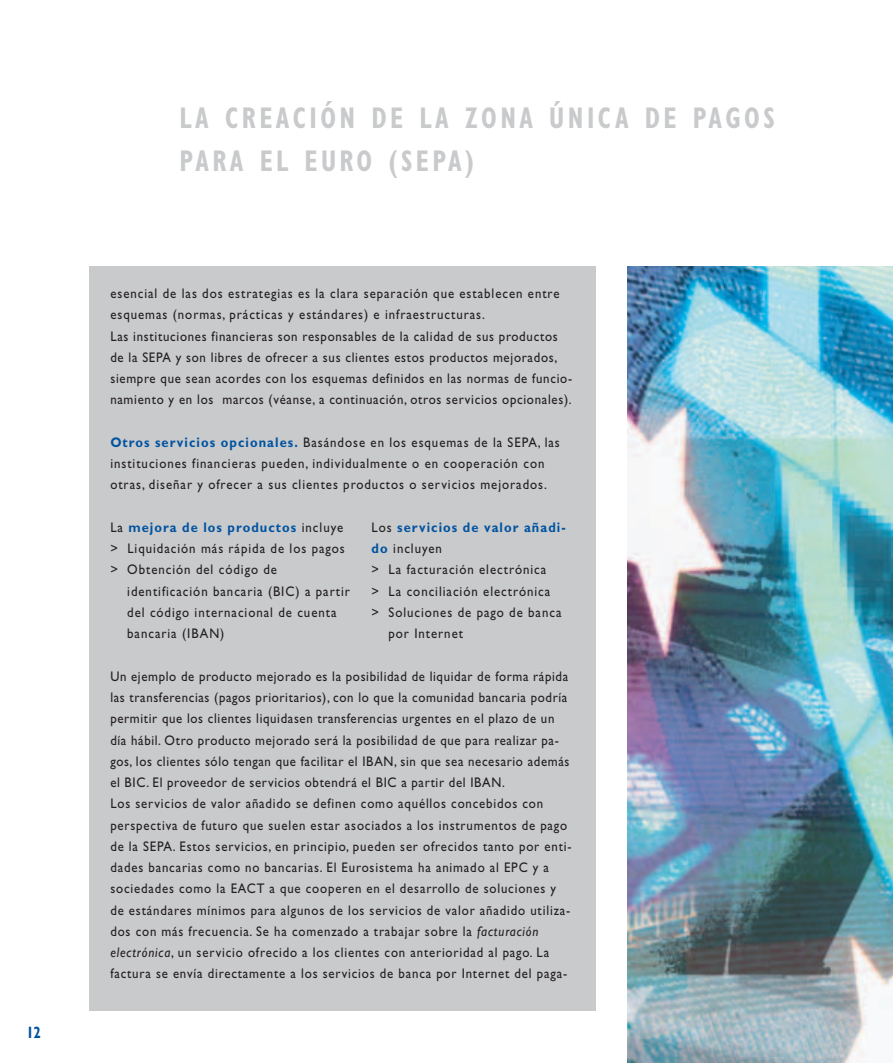
<style>
.page{position:relative;width:893px;height:1063px;background:#fff}
.page>*{position:absolute;margin:0;border:0;box-sizing:border-box;transform-origin:0 0}
.t1{font:700 condensed 30px/42.5px "Gill Sans";letter-spacing:.135em;color:#c9cacc;scale:.85 1}
.t2{font:700 condensed 16.5px "Gill Sans";color:#0153a0;scale:.85 1}
.t3{font:13.95px/21.3px "Gill Sans";letter-spacing:.065em;color:#231f20;scale:.92 1}
.t4{font:700 13.95px "Gill Sans";letter-spacing:.085em;color:#0153a0;scale:.92 1}
.s1{font-weight:700;color:#0153a0}
.s2{font-style:italic}
.s3{font-weight:400;color:#231f20}
</style>
<div class="page">
<img style="left:627px;top:266px;width:266px;height:797px">
<div style="left:89px;top:266px;width:506px;height:745px;background:#c9cacc"></div>
<p class="t2" style="left:27px;top:1026px;width:19px">12</p>
<h1 class="t1" style="left:180px;top:100px;width:702px">LA CREACIÓN DE LA ZONA ÚNICA DE PAGOS<br>PARA EL EURO (SEPA)</h1>
<p class="t3" style="left:110px;top:284px;width:503px">esencial de las dos estrategias es la clara separación que establecen entre esquemas (normas, prácticas y estándares) e infraestructuras.<br>Las instituciones financieras son responsables de la calidad de sus productos de la SEPA y son libres de ofrecer a sus clientes estos productos mejorados, siempre que sean acordes con los esquemas definidos en las normas de funcio&shy;namiento y en los marcos (véanse, a continuación, otros servicios opcionales).</p>
<p class="t3" style="left:110px;top:433px;width:490px"><span class="s1">Otros servicios opcionales.</span> Basándose en los esquemas de la SEPA, las instituciones financieras pueden, individualmente o en cooperación con otras, diseñar y ofrecer a sus clientes productos o servicios mejorados.</p>
<p class="t3" style="left:110px;top:518px;width:256px;text-align:justify">La <span class="s1">mejora de los productos</span> incluye &gt; Liquidación más rápida de los pagos &gt; Obtención del código de</p>
<p class="t3" style="left:127px;top:582px;width:244px">identificación bancaria (BIC) a partir del código internacional de cuenta bancaria (IBAN)</p>
<p class="t3" style="left:110px;top:667px;width:503px">Un ejemplo de producto mejorado es la posibilidad de liquidar de forma rápida las transferencias (pagos prioritarios), con lo que la comunidad bancaria podría permitir que los clientes liquidasen transferencias urgentes en el plazo de un día hábil. Otro producto mejorado será la posibilidad de que para realizar pa&shy;gos, los clientes sólo tengan que facilitar el IBAN, sin que sea necesario además el BIC. El proveedor de servicios obtendrá el BIC a partir del IBAN.<br>Los servicios de valor añadido se definen como aquéllos concebidos con perspectiva de futuro que suelen estar asociados a los instrumentos de pago de la SEPA. Estos servicios, en principio, pueden ser ofrecidos tanto por enti&shy;dades bancarias como no bancarias. El Eurosistema ha animado al EPC y a sociedades como la EACT a que cooperen en el desarrollo de soluciones y de estándares mínimos para algunos de los servicios de valor añadido utiliza&shy;dos con más frecuencia. Se ha comenzado a trabajar sobre la <span class="s2">facturación electrónica</span>, un servicio ofrecido a los clientes con anterioridad al pago. La factura se envía directamente a los servicios de banca por Internet del paga-</p>
<p class="t4" style="left:372px;top:522px;width:212px"><span class="s3">Los</span> servicios de valor añadi-</p>
<p class="t3" style="left:372px;top:539px;width:78px"><span class="s1">do</span> incluyen</p>
<p class="t3" style="left:372px;top:561px;width:191px">&gt; La facturación electrónica</p>
<p class="t3" style="left:372px;top:582px;width:196px">&gt; La conciliación electrónica</p>
<p class="t3" style="left:372px;top:603px;width:208px">&gt; Soluciones de pago de banca</p>
<p class="t3" style="left:388px;top:624px;width:83px">por Internet</p>
</div>
